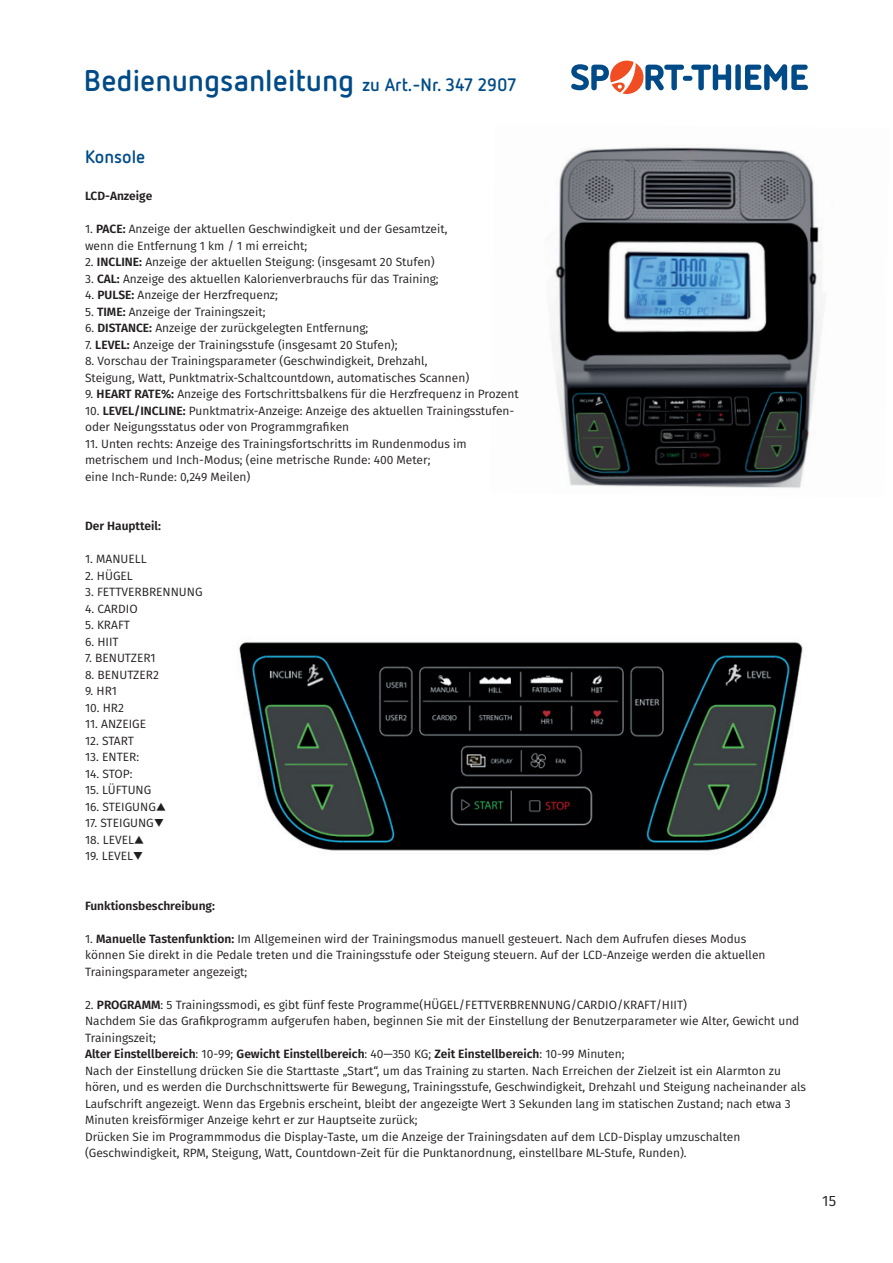
<style>
.page{position:relative;width:893px;height:1263px;background:#fff}
.page>*{position:absolute;margin:0;border:0;box-sizing:border-box;transform-origin:0 0}
.t1{font:700 30px "Netto Pro";color:#004b87}
.t2{font:700 18px "Netto Pro";color:#004b87}
.t3{font:15px "Fira Sans";color:#231f20}
.t4{font:12px/16.5px "Fira Sans";color:#231f20}
.t5{font:600 12px "Fira Sans";color:#231f20}
.s1{font-size:18px}
.s2{font-weight:600}
</style>
<div class="page">
<svg style="left:571px;top:61px;width:237px;height:33px"></svg>
<img style="left:551px;top:147px;width:274px;height:341px">
<img style="left:239px;top:641px;width:564px;height:210px">
<h1 class="t1" style="left:84px;top:61px;width:434px">Bedienungsanleitung <span class="s1">zu Art.-Nr. 347 2907</span></h1>
<h2 class="t2" style="left:85px;top:144px;width:62px">Konsole</h2>
<p class="t5" style="left:85px;top:186px;width:69px">LCD-Anzeige</p>
<p class="t4" style="left:85px;top:220px;width:364px">1. <span class="s2">PACE:</span> Anzeige der aktuellen Geschwindigkeit und der Gesamtzeit, wenn die Entfernung 1 km / 1 mi erreicht;</p>
<p class="t4" style="left:85px;top:253px;width:351px">2. <span class="s2">INCLINE:</span> Anzeige der aktuellen Steigung: (insgesamt 20 Stufen)</p>
<p class="t4" style="left:85px;top:270px;width:355px">3. <span class="s2">CAL:</span> Anzeige des aktuellen Kalorienverbrauchs für das Training;</p>
<p class="t4" style="left:85px;top:286px;width:194px">4. <span class="s2">PULSE:</span> Anzeige der Herzfrequenz;</p>
<p class="t4" style="left:85px;top:303px;width:182px">5. <span class="s2">TIME:</span> Anzeige der Trainingszeit;</p>
<p class="t4" style="left:85px;top:319px;width:285px">6. <span class="s2">DISTANCE:</span> Anzeige der zurückgelegten Entfernung;</p>
<p class="t4" style="left:85px;top:336px;width:314px">7. <span class="s2">LEVEL:</span> Anzeige der Trainingsstufe (insgesamt 20 Stufen);</p>
<p class="t4" style="left:85px;top:352px;width:386px">8. Vorschau der Trainingsparameter (Geschwindigkeit, Drehzahl,<br>Steigung, Watt, Punktmatrix-Schaltcountdown, automatisches Scannen)</p>
<p class="t4" style="left:85px;top:385px;width:435px">9. <span class="s2">HEART RATE%:</span> Anzeige des Fortschrittsbalkens für die Herzfrequenz in Prozent</p>
<p class="t4" style="left:85px;top:402px;width:431px">10. <span class="s2">LEVEL/INCLINE:</span> Punktmatrix-Anzeige: Anzeige des aktuellen Trainingsstufen&shy;oder Neigungsstatus oder von Programmgrafiken</p>
<p class="t4" style="left:85px;top:435px;width:383px">11. Unten rechts: Anzeige des Trainingsfortschritts im Rundenmodus im metrischem und Inch-Modus; (eine metrische Runde: 400 Meter;<br>eine Inch-Runde: 0,249 Meilen)</p>
<p class="t5" style="left:85px;top:516px;width:78px">Der Hauptteil:</p>
<p class="t4" style="left:85px;top:550px;width:63px">1. MANUELL</p>
<p class="t4" style="left:85px;top:567px;width:49px">2. HÜGEL</p>
<p class="t4" style="left:85px;top:583px;width:119px">3. FETTVERBRENNUNG</p>
<p class="t4" style="left:85px;top:600px;width:54px">4. CARDIO</p>
<p class="t4" style="left:85px;top:616px;width:46px">5. KRAFT</p>
<p class="t4" style="left:85px;top:633px;width:35px">6. HIIT</p>
<p class="t4" style="left:85px;top:649px;width:72px">7. BENUTZER1</p>
<p class="t4" style="left:85px;top:666px;width:75px">8. BENUTZER2</p>
<p class="t4" style="left:85px;top:682px;width:33px">9. HR1</p>
<p class="t4" style="left:85px;top:699px;width:40px">10. HR2</p>
<p class="t4" style="left:85px;top:715px;width:63px">11. ANZEIGE</p>
<p class="t4" style="left:85px;top:732px;width:50px">12. START</p>
<p class="t4" style="left:85px;top:748px;width:56px">13. ENTER:</p>
<p class="t4" style="left:85px;top:765px;width:49px">14. STOP:</p>
<p class="t4" style="left:85px;top:781px;width:68px">15. LÜFTUNG</p>
<p class="t4" style="left:85px;top:798px;width:83px">16. STEIGUNG▲</p>
<p class="t4" style="left:85px;top:814px;width:81px">17. STEIGUNG▼</p>
<p class="t4" style="left:85px;top:831px;width:61px">18. LEVEL▲</p>
<p class="t4" style="left:85px;top:847px;width:60px">19. LEVEL▼</p>
<p class="t5" style="left:85px;top:896px;width:131px">Funktionsbeschreibung:</p>
<p class="t4" style="left:85px;top:930px;width:682px">1. <span class="s2">Manuelle Tastenfunktion:</span> Im Allgemeinen wird der Trainingsmodus manuell gesteuert. Nach dem Aufrufen dieses Modus können Sie direkt in die Pedale treten und die Trainingsstufe oder Steigung steuern. Auf der LCD-Anzeige werden die aktuellen<br>Trainingsparameter angezeigt;</p>
<p class="t4" style="left:85px;top:996px;width:723px">2. <span class="s2">PROGRAMM</span>: 5 Trainingssmodi, es gibt fünf feste Programme(HÜGEL/FETTVERBRENNUNG/CARDIO/KRAFT/HIIT)<br>Nachdem Sie das Grafikprogramm aufgerufen haben, beginnen Sie mit der Einstellung der Benutzerparameter wie Alter, Gewicht und Trainingszeit;<br><span class="s2">Alter Einstellbereich</span>: 10-99; <span class="s2">Gewicht Einstellbereich</span>: 40—350 KG; <span class="s2">Zeit Einstellbereich</span>: 10-99 Minuten;<br>Nach der Einstellung drücken Sie die Starttaste „Start“, um das Training zu starten. Nach Erreichen der Zielzeit ist ein Alarmton zu hören, und es werden die Durchschnittswerte für Bewegung, Trainingsstufe, Geschwindigkeit, Drehzahl und Steigung nacheinander als Laufschrift angezeigt. Wenn das Ergebnis erscheint, bleibt der angezeigte Wert 3 Sekunden lang im statischen Zustand; nach etwa 3<br>Minuten kreisförmiger Anzeige kehrt er zur Hauptseite zurück;<br>Drücken Sie im Programmmodus die Display-Taste, um die Anzeige der Trainingsdaten auf dem LCD-Display umzuschalten (Geschwindigkeit, RPM, Steigung, Watt, Countdown-Zeit für die Punktanordnung, einstellbare ML-Stufe, Runden).</p>
<p class="t3" style="left:822px;top:1190px;width:15px">15</p>
</div>
